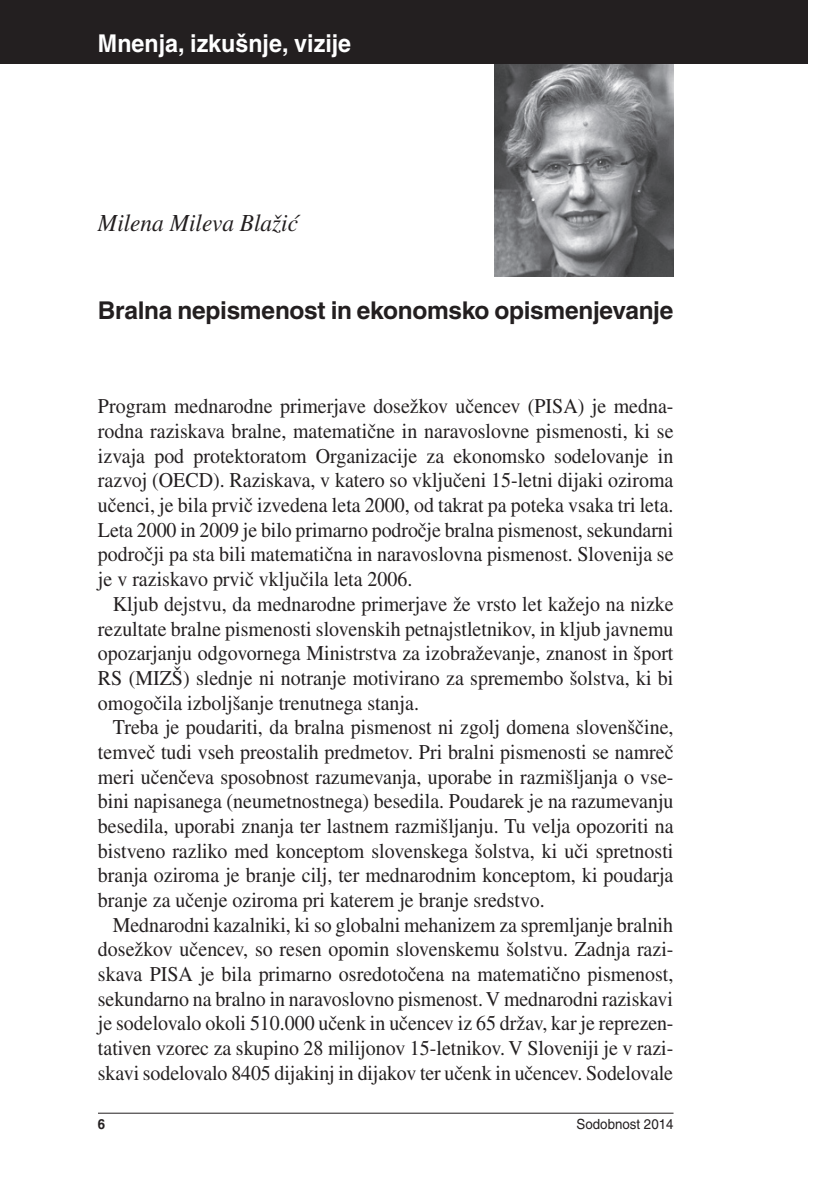
<style>
.page{position:relative;width:818px;height:1194px;background:#fff}
.page>*{position:absolute;margin:0;border:0;box-sizing:border-box;transform-origin:0 0}
.t1{font:700 24.5px "SS Helvetica";letter-spacing:-.015em;color:#231f20}
.t2{font:700 24.5px "SS Helvetica";color:#fff;scale:.95 1}
.t3{font:italic 24.5px "SS Times";color:#231f20;scale:.95 1}
.t4{font:21px/24.7px "SS Times";color:#231f20;text-align:justify;scale:.95 1}
.t5{font:14px "SS Helvetica";color:#231f20;scale:.95 1}
.t6{font:700 14px "SS Helvetica";color:#231f20;scale:.95 1}
</style>
<div class="page">
<img style="left:495px;top:63px;width:178px;height:214px">
<div style="left:0;top:0;width:807px;height:63px;background:#231f20"></div>
<hr style="left:98px;top:1112px;width:575px;height:1px;background:#231f20">
<p class="t2" style="left:98px;top:29px;width:268px">Mnenja, izku{nje, vizije</p>
<p class="t3" style="left:98px;top:210px;width:212px">Milena Mileva Bla`i}</p>
<p class="t1" style="left:98px;top:296px;width:577px">Bralna nepismenost in ekonomsko opismenjevanje</p>
<p class="t4" style="left:98px;top:394px;width:607px">Program mednarodne primerjave dose`kov u~encev (PISA) je medna&shy;rodna raziskava bralne, matemati~ne in naravoslovne pismenosti, ki se izvaja pod protektoratom Organizacije za ekonomsko sodelovanje in razvoj (OECD). Raziskava, v katero so vklju~eni 15-letni dijaki oziroma u~enci, je bila prvi~ izvedena leta 2000, od takrat pa poteka vsaka tri leta.<br>Leta 2000 in 2009 je bilo primarno podro~je bralna pismenost, sekundarni podro~ji pa sta bili matemati~na in naravoslovna pismenost. Slovenija se je v raziskavo prvi~ vklju~ila leta 2006.</p>
<p class="t4" style="left:98px;top:591px;width:607px;text-indent:15px">Kljub dejstvu, da mednarodne primerjave `e vrsto let ka`ejo na nizke rezultate bralne pismenosti slovenskih petnajstletnikov, in kljub javnemu opozarjanju odgovornega Ministrstva za izobra`evanje, znanost in {port RS (MIZŠ) slednje ni notranje motivirano za spremembo {olstva, ki bi omogo~ila izbolj{anje trenutnega stanja.</p>
<p class="t4" style="left:98px;top:715px;width:607px;text-indent:15px">Treba je poudariti, da bralna pismenost ni zgolj domena sloven{~ine, temve~ tudi vseh preostalih predmetov. Pri bralni pismenosti se namre~ meri u~en~eva sposobnost razumevanja, uporabe in razmi{ljanja o vse&shy;bini napisanega (neumetnostnega) besedila. Poudarek je na razumevanju besedila, uporabi znanja ter lastnem razmi{ljanju. Tu velja opozoriti na bistveno razliko med konceptom slovenskega {olstva, ki u~i spretnosti branja oziroma je branje cilj, ter mednarodnim konceptom, ki poudarja branje za u~enje oziroma pri katerem je branje sredstvo.</p>
<p class="t4" style="left:98px;top:912px;width:607px;text-indent:15px">Mednarodni kazalniki, ki so globalni mehanizem za spremljanje bralnih dose`kov u~encev, so resen opomin slovenskemu {olstvu. Zadnja razi&shy;skava PISA je bila primarno osredoto~ena na matemati~no pismenost, sekundarno na bralno in naravoslovno pismenost. V mednarodni raziskavi je sodelovalo okoli 510.000 u~enk in u~encev iz 65 dr`av, kar je reprezen&shy;tativen vzorec za skupino 28 milijonov 15-letnikov. V Sloveniji je v razi&shy;skavi sodelovalo 8405 dijakinj in dijakov ter u~enk in u~encev. Sodelovale</p>
<p class="t6" style="left:98px;top:1115px;width:9px">6</p>
<p class="t5" style="left:577px;top:1115px;width:103px">Sodobnost 2014</p>
</div>
